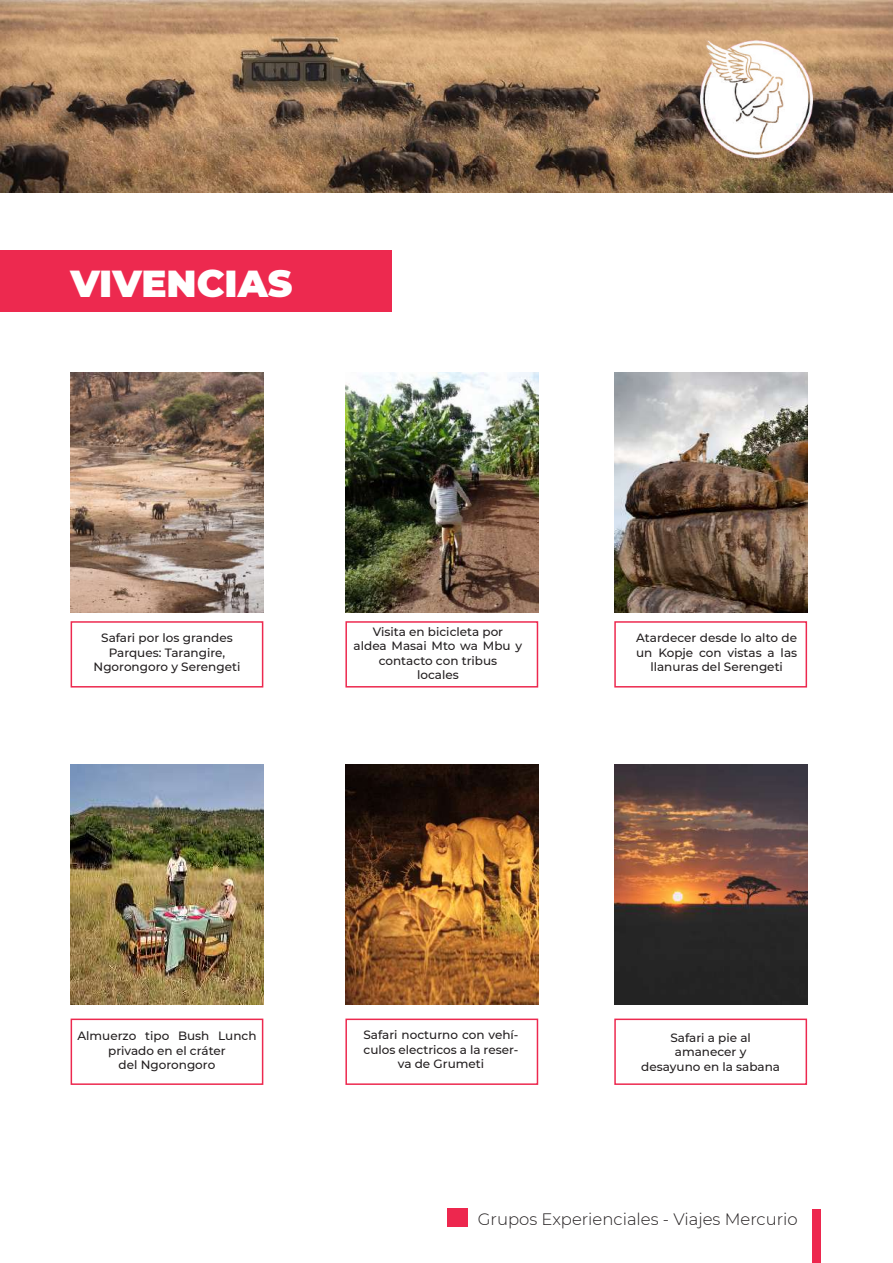
<style>
.page{position:relative;width:893px;height:1263px;background:#fff}
.page>*{position:absolute;margin:0;border:0;box-sizing:border-box;transform-origin:0 0}
.t1{font:900 37.5px "Montserrat";color:#fff}
.t2{font:300 16.5px "Montserrat";color:#231f20}
.t3{font:500 12px/14.4px "Montserrat";color:#231f20;text-align:center}
</style>
<div class="page">
<img style="left:71px;top:372px;width:192px;height:241px">
<img style="left:614px;top:372px;width:193px;height:241px">
<img style="left:345px;top:372px;width:193px;height:241px">
<div style="left:0;top:251px;width:392px;height:61px;background:#ed294f"></div>
<div style="left:71px;top:621px;width:192px;height:66px;border:2px solid #ed294f"></div>
<div style="left:345px;top:621px;width:193px;height:66px;border:2px solid #ed294f"></div>
<div style="left:614px;top:621px;width:193px;height:66px;border:2px solid #ed294f"></div>
<img style="left:0;top:0;width:893px;height:193px">
<img style="left:71px;top:764px;width:192px;height:241px">
<img style="left:345px;top:764px;width:193px;height:240px">
<img style="left:614px;top:764px;width:193px;height:241px">
<div style="left:71px;top:1018px;width:192px;height:67px;border:2px solid #ed294f"></div>
<div style="left:345px;top:1018px;width:193px;height:67px;border:2px solid #ed294f"></div>
<div style="left:614px;top:1018px;width:193px;height:67px;border:2px solid #ed294f"></div>
<img style="left:693px;top:31px;width:127px;height:131px">
<div style="left:812px;top:1209px;width:8px;height:54px;background:#ed274e"></div>
<div style="left:447px;top:1208px;width:21px;height:18px;background:#ed274e"></div>
<h1 class="t1" style="left:70px;top:255px;width:224px">VIVENCIAS</h1>
<p class="t3" style="left:94px;top:630px;width:148px">Safari por los grandes<br>Parques: Tarangire,<br>Ngorongoro y Serengeti</p>
<p class="t3" style="left:354px;top:624px;width:170px">Visita en bicicleta por<br>aldea Masai Mto wa Mbu y contacto con tribus<br>locales</p>
<p class="t3" style="left:636px;top:630px;width:162px">Atardecer desde lo alto de un Kopje con vistas a las llanuras del Serengeti</p>
<p class="t3" style="left:77px;top:1028px;width:181px">Almuerzo tipo Bush Lunch privado en el cráter<br>del Ngorongoro</p>
<p class="t3" style="left:363px;top:1027px;width:157px">Safari nocturno con vehí&shy;culos electricos a la reser&shy;va de Grumeti</p>
<p class="t3" style="left:641px;top:1030px;width:140px">Safari a pie al amanecer y<br>desayuno en la sabana</p>
<h2 class="t2" style="left:478px;top:1208px;width:321px">Grupos Experienciales - Viajes Mercurio</h2>
</div>
